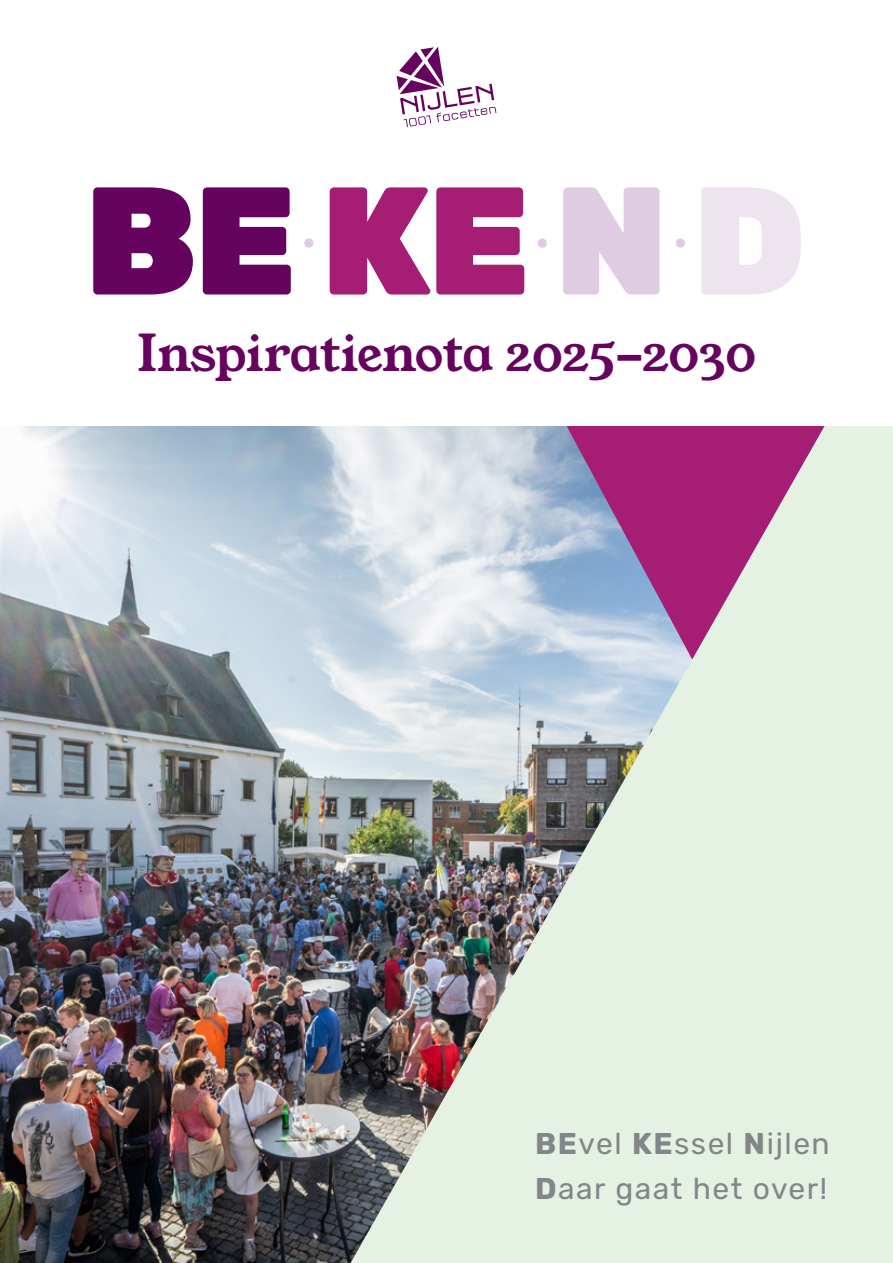
<style>
.page{position:relative;width:893px;height:1263px;background:#fff}
.page>*{position:absolute;margin:0;border:0;box-sizing:border-box;transform-origin:0 0}
.Cover_H1{font:200 153px "Work Sans";color:#dfcce3}
.Cover_H2{font:49.95px "Young Serif";letter-spacing:-.005em;color:#65035f}
.Cover_H3{font:30px/45px "Rubik";letter-spacing:.05em;color:#828688}
.s1{font-family:"Rubik";font-weight:900;color:#65035f}
.s2{font-family:"Rubik";font-weight:900;color:#a61e74}
.s3{font-family:"Rubik";font-weight:900}
.s4{font-family:"Rubik";font-weight:900;color:#eee4f0}
.s5{font-weight:700}
</style>
<div class="page">
<img style="left:0;top:426px;width:351px;height:837px">
<svg style="left:351px;top:426px;width:542px;height:837px;background:#c8c8c9"></svg>
<svg style="left:397px;top:47px;width:99px;height:80px"></svg>
<p class="Cover_H1" style="left:85px;top:152px;width:723px"><span class="s1">BE</span>·<span class="s2">KE</span>·<span class="s3">N</span>·<span class="s4">D</span></p>
<p class="Cover_H2" style="left:137px;top:318px;width:620px">Inspiratienota 2025-2030</p>
<p class="Cover_H3" style="left:535px;top:1122px;width:296px"><span class="s5">BE</span>vel <span class="s5">KE</span>ssel <span class="s5">N</span>ijlen<br><span class="s5">D</span>aar gaat het over!</p>
</div>
